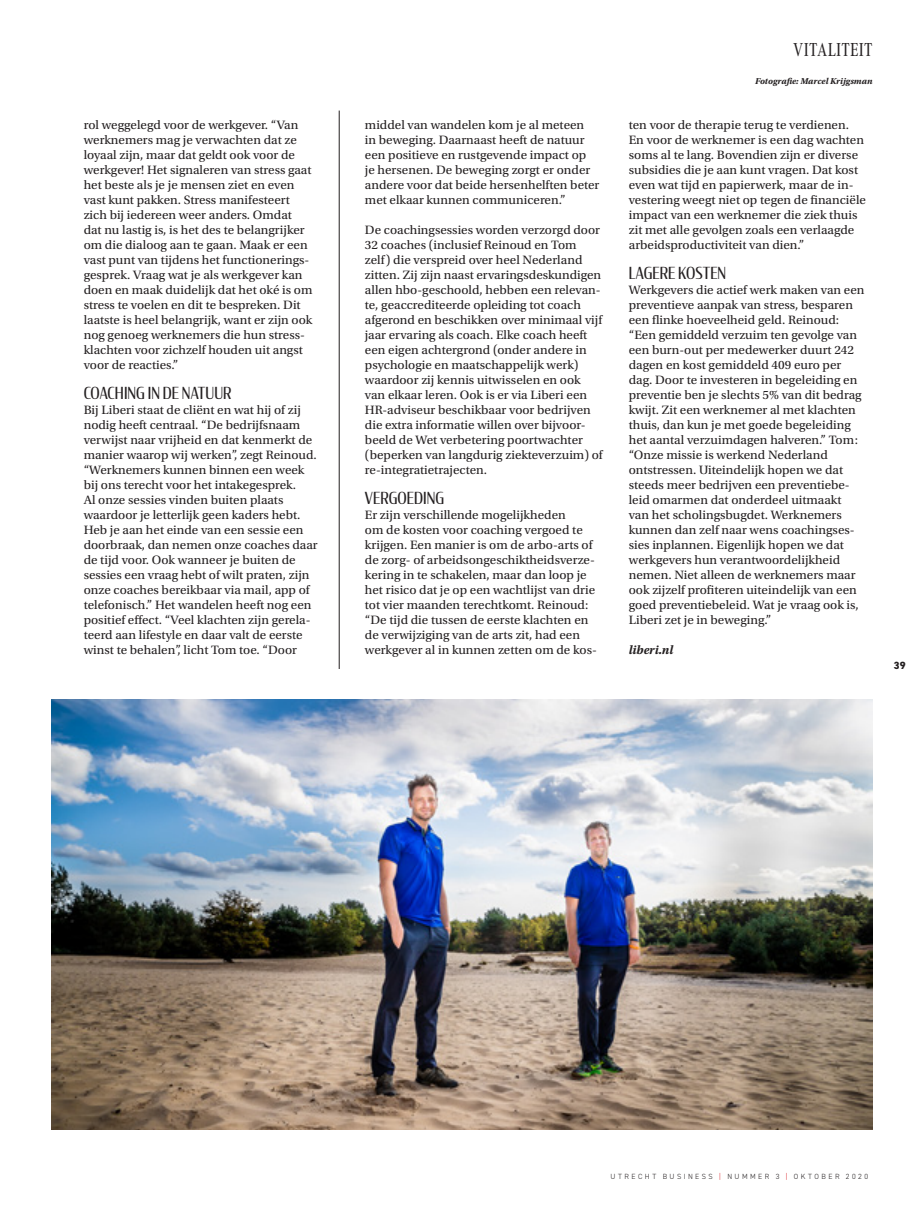
<style>
.page{position:relative;width:915px;height:1212px;background:#fff}
.page>*{position:absolute;margin:0;border:0;box-sizing:border-box;transform-origin:0 0}
.t1{font:19.5px "Corporate A Cond Pro";letter-spacing:.01em;color:#231f20}
.Tussenkop{font:16.5px "Condor Cond";color:#231f20}
.platte_tekst{font:12.75px/15px "Utopia Std";color:#231f20}
.platte_tekst-2{font:italic 700 12.75px "Utopia Std";color:#231f20}
.t2{font:800 10.5px "DIN2014";color:#231f20}
.platte_tekst-3{font:italic 700 9px "Utopia Std";color:#231f20}
.t3{font:300 7.5px "DIN2014";letter-spacing:.33em;color:#231f20}
.s1{color:#d81c23}
</style>
<div class="page">
<img style="left:51px;top:699px;width:821px;height:430px">
<hr style="left:339px;top:111px;width:1px;height:558px;background:#231f20">
<p class="platte_tekst" style="left:84px;top:118px;width:230px">rol weggelegd voor de werkgever. “Van werknemers mag je verwachten dat ze loyaal zijn, maar dat geldt ook voor de werkgever! Het signaleren van stress gaat het beste als je je mensen ziet en even vast kunt pakken. Stress manifesteert zich bij iedereen weer anders. Omdat dat nu lastig is, is het des te belangrijker om die dialoog aan te gaan. Maak er een vast punt van tijdens het functionerings&shy;gesprek. Vraag wat je als werkgever kan doen en maak duidelijk dat het oké is om stress te voelen en dit te bespreken. Dit laatste is heel belangrijk, want er zijn ook nog genoeg werknemers die hun stress&shy;klachten voor zichzelf houden uit angst voor de reacties.”</p>
<p class="Tussenkop" style="left:84px;top:383px;width:149px">COACHING IN DE NATUUR</p>
<p class="platte_tekst" style="left:84px;top:403px;width:235px">Bij Liberi staat de cliënt en wat hij of zij nodig heeft centraal. “De bedrijfsnaam verwijst naar vrijheid en dat kenmerkt de manier waarop wij werken”, zegt Reinoud. “Werknemers kunnen binnen een week bij ons terecht voor het intakegesprek.<br>Al onze sessies vinden buiten plaats waardoor je letterlijk geen kaders hebt.<br>Heb je aan het einde van een sessie een doorbraak, dan nemen onze coaches daar de tijd voor. Ook wanneer je buiten de sessies een vraag hebt of wilt praten, zijn onze coaches bereikbaar via mail, app of telefonisch.” Het wandelen heeft nog een positief effect. “Veel klachten zijn gerela&shy;teerd aan lifestyle en daar valt de eerste winst te behalen”, licht Tom toe. “Door</p>
<p class="platte_tekst" style="left:365px;top:118px;width:236px">middel van wandelen kom je al meteen<br>in beweging. Daarnaast heeft de natuur een positieve en rustgevende impact op je hersenen. De beweging zorgt er onder andere voor dat beide hersenhelften beter met elkaar kunnen communiceren.”</p>
<p class="platte_tekst" style="left:365px;top:223px;width:239px">De coachingsessies worden verzorgd door 32 coaches (inclusief Reinoud en Tom zelf) die verspreid over heel Nederland zitten. Zij zijn naast ervaringsdeskundigen allen hbo-geschoold, hebben een relevan&shy;te, geaccrediteerde opleiding tot coach afgerond en beschikken over minimaal vijf jaar ervaring als coach. Elke coach heeft een eigen achtergrond (onder andere in psychologie en maatschappelijk werk) waardoor zij kennis uitwisselen en ook van elkaar leren. Ook is er via Liberi een HR-adviseur beschikbaar voor bedrijven die extra informatie willen over bijvoor&shy;beeld de Wet verbetering poortwachter (beperken van langdurig ziekteverzuim) of re-integratietrajecten.</p>
<p class="Tussenkop" style="left:365px;top:488px;width:81px">VERGOEDING</p>
<p class="platte_tekst" style="left:365px;top:508px;width:233px">Er zijn verschillende mogelijkheden<br>om de kosten voor coaching vergoed te krijgen. Een manier is om de arbo-arts of de zorg- of arbeidsongeschiktheidsverze&shy;kering in te schakelen, maar dan loop je het risico dat je op een wachtlijst van drie tot vier maanden terechtkomt. Reinoud: “De tijd die tussen de eerste klachten en de verwijziging van de arts zit, had een werkgever al in kunnen zetten om de kos-</p>
<p class="t1" style="left:793px;top:36px;width:81px">VITALITEIT</p>
<p class="platte_tekst-3" style="left:754px;top:76px;width:119px">Fotografie: Marcel Krijgsman</p>
<p class="platte_tekst" style="left:628px;top:118px;width:238px">ten voor de therapie terug te verdienen.<br>En voor de werknemer is een dag wachten soms al te lang. Bovendien zijn er diverse subsidies die je aan kunt vragen. Dat kost even wat tijd en papierwerk, maar de in&shy;vestering weegt niet op tegen de financiële impact van een werknemer die ziek thuis zit met alle gevolgen zoals een verlaagde arbeidsproductiviteit van dien.”</p>
<p class="Tussenkop" style="left:628px;top:263px;width:99px">LAGERE KOSTEN</p>
<p class="platte_tekst" style="left:628px;top:283px;width:237px">Werkgevers die actief werk maken van een preventieve aanpak van stress, besparen een flinke hoeveelheid geld. Reinoud: “Een gemiddeld verzuim ten gevolge van een burn-out per medewerker duurt 242 dagen en kost gemiddeld 409 euro per dag. Door te investeren in begeleiding en preventie ben je slechts 5% van dit bedrag kwijt. Zit een werknemer al met klachten thuis, dan kun je met goede begeleiding het aantal verzuimdagen halveren.” Tom: “Onze missie is werkend Nederland ontstressen. Uiteindelijk hopen we dat steeds meer bedrijven een preventiebe&shy;leid omarmen dat onderdeel uitmaakt van het scholingsbugdet. Werknemers kunnen dan zelf naar wens coachingses&shy;sies inplannen. Eigenlijk hopen we dat werkgevers hun verantwoordelijkheid nemen. Niet alleen de werknemers maar ook zijzelf profiteren uiteindelijk van een goed preventiebeleid. Wat je vraag ook is, Liberi zet je in beweging.”</p>
<p class="platte_tekst-2" style="left:628px;top:642px;width:46px">liberi.nl</p>
<p class="t2" style="left:893px;top:658px;width:13px">39</p>
<p class="t3" style="left:610px;top:1172px;width:259px">UTRECHT BUSINESS <span class="s1">|</span> NUMMER 3 <span class="s1">|</span> OKTOBER 2020</p>
</div>
